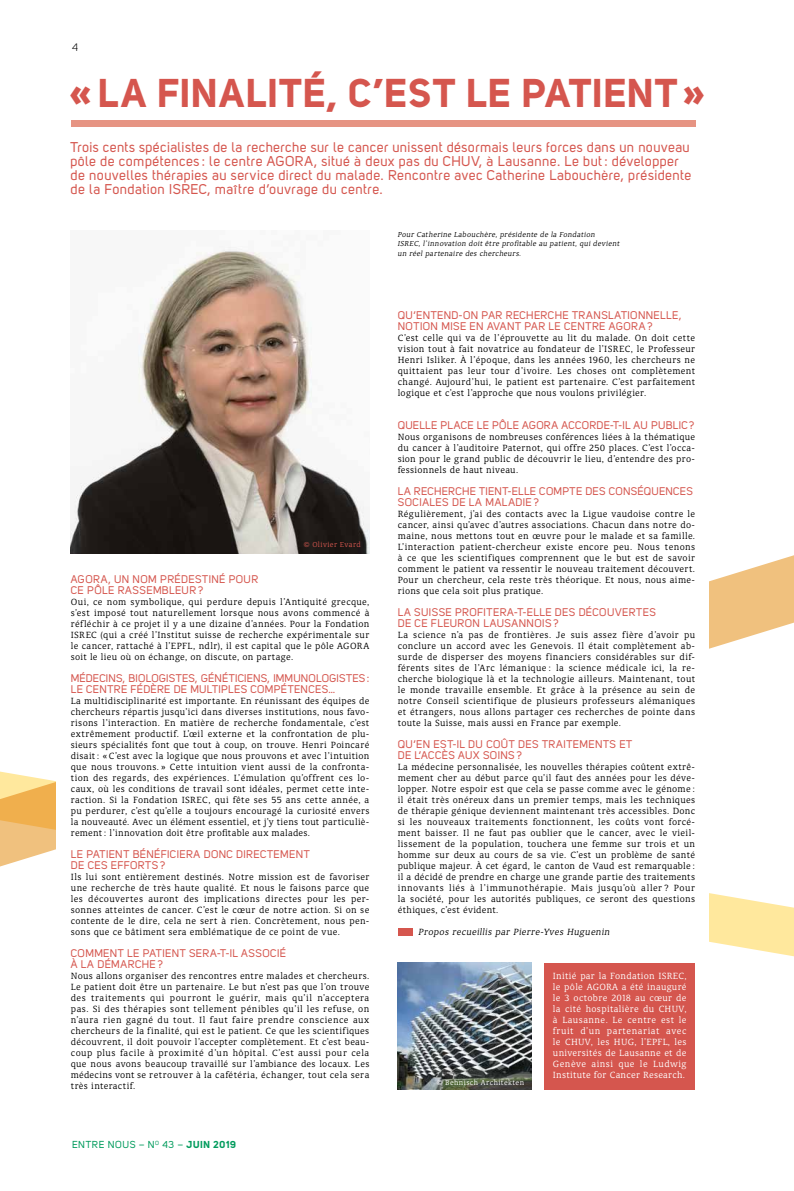
<style>
.page{position:relative;width:794px;height:1191px;background:#fff}
.page>*{position:absolute;margin:0;border:0;box-sizing:border-box;transform-origin:0 0}
.t1{font:39.7px "Uni Sans Bold";letter-spacing:.03em;color:#d5564e}
.t2{font:14px/14px "Uni Sans Regular";letter-spacing:.025em;color:#d5564e}
.t3{font:11px/11px "Uni Sans Regular";letter-spacing:.025em;color:#d5564e}
.t4{font:10.6px "Uni Sans Book";color:#000}
.t5{font:300 10px/11px "Classic Xtra Round";letter-spacing:.025em;color:#000;text-align:justify}
.t6{font:300 10px/11px "Classic Xtra Round";letter-spacing:.025em;color:#fff;text-align:justify}
.t7{font:italic 300 10px "Classic Xtra Round";letter-spacing:.025em;color:#000}
.t8{font:10px "Uni Sans Regular";letter-spacing:.055em;color:#009b5c}
.t9{font:italic 300 8px/9.6px "Classic Xtra Round";letter-spacing:.03em;color:#000}
.t10{font:300 8px "Classic Xtra Round";letter-spacing:.045em;color:#fff}
.t11{font:300 8px "Classic Xtra Round";letter-spacing:.045em;color:#d5564e}
.s1{font-family:"Uni Sans Bold"}
</style>
<div class="page">
<svg style="left:709px;top:910px;width:85px;height:47px;fill:#ffe89d"></svg>
<svg style="left:0;top:555px;width:794px;height:355px"></svg>
<div style="left:57px;top:76px;width:652px;height:1032px;background:#fff"></div>
<div style="left:71px;top:120px;width:624px;height:7px;background:#e69483"></div>
<div style="left:398px;top:928px;width:14px;height:7px;background:#d5564e"></div>
<div style="left:544px;top:963px;width:151px;height:126px;background:#d5564e"></div>
<img style="left:71px;top:247px;width:298px;height:307px">
<img style="left:398px;top:963px;width:133px;height:126px">
<p class="t4" style="left:72px;top:41px;width:7px">4</p>
<h1 class="t1" style="left:71px;top:68px;width:636px">« LA FINALITÉ, C’EST LE PATIENT »</h1>
<p class="t2" style="left:71px;top:140px;width:622px">Trois cents spécialistes de la recherche sur le cancer unissent désormais leurs forces dans un nouveau pôle de compétences : le centre AGORA, situé à deux pas du CHUV, à Lausanne. Le but : développer de nouvelles thérapies au service direct du malade. Rencontre avec Catherine Labouchère, présidente de la Fondation ISREC, maître d’ouvrage du centre.</p>
<p class="t9" style="left:398px;top:229px;width:224px">Pour Catherine Labouchère, présidente de la Fondation<br>ISREC, l’innovation doit être profitable au patient, qui devient un réel partenaire des chercheurs.</p>
<p class="t3" style="left:398px;top:310px;width:285px">QU’ENTEND-ON PAR RECHERCHE TRANSLATIONNELLE,<br>NOTION MISE EN AVANT PAR LE CENTRE AGORA ?</p>
<p class="t5" style="left:398px;top:332px;width:299px">C’est celle qui va de l’éprouvette au lit du malade. On doit cette vision tout à fait novatrice au fondateur de l’ISREC, le Professeur Henri Isliker. À l’époque, dans les années 1960, les chercheurs ne quittaient pas leur tour d’ivoire. Les choses ont complètement changé. Aujourd’hui, le patient est partenaire. C’est parfaitement logique et c’est l’approche que nous voulons privilégier.</p>
<p class="t3" style="left:398px;top:420px;width:298px">QUELLE PLACE LE PÔLE AGORA ACCORDE-T-IL AU PUBLIC ?</p>
<p class="t5" style="left:398px;top:431px;width:299px">Nous organisons de nombreuses conférences liées à la thématique du cancer à l’auditoire Paternot, qui offre 250 places. C’est l’occa&shy;sion pour le grand public de découvrir le lieu, d’entendre des pro&shy;fessionnels de haut niveau.</p>
<p class="t3" style="left:398px;top:486px;width:297px">LA RECHERCHE TIENT-ELLE COMPTE DES CONSÉQUENCES<br>SOCIALES DE LA MALADIE ?</p>
<p class="t5" style="left:398px;top:508px;width:299px">Régulièrement, j’ai des contacts avec la Ligue vaudoise contre le cancer, ainsi qu’avec d’autres associations. Chacun dans notre do&shy;maine, nous mettons tout en œuvre pour le malade et sa famille.<br>L’interaction patient-chercheur existe encore peu. Nous tenons à ce que les scientifiques comprennent que le but est de savoir comment le patient va ressentir le nouveau traitement découvert.<br>Pour un chercheur, cela reste très théorique. Et nous, nous aime&shy;rions que cela soit plus pratique.</p>
<p class="t3" style="left:398px;top:607px;width:260px">LA SUISSE PROFITERA-T-ELLE DES DÉCOUVERTES<br>DE CE FLEURON LAUSANNOIS ?</p>
<p class="t5" style="left:398px;top:629px;width:299px">La science n’a pas de frontières. Je suis assez fière d’avoir pu conclure un accord avec les Genevois. Il était complètement ab&shy;surde de disperser des moyens financiers considérables sur dif&shy;férents sites de l’Arc lémanique : la science médicale ici, la re&shy;cherche biologique là et la technologie ailleurs. Maintenant, tout le monde travaille ensemble. Et grâce à la présence au sein de notre Conseil scientifique de plusieurs professeurs alémaniques et étrangers, nous allons partager ces recherches de pointe dans toute la Suisse, mais aussi en France par exemple.</p>
<p class="t3" style="left:398px;top:739px;width:236px">QU’EN EST-IL DU COÛT DES TRAITEMENTS ET<br>DE L’ACCÈS AUX SOINS ?</p>
<p class="t5" style="left:398px;top:761px;width:299px">La médecine personnalisée, les nouvelles thérapies coûtent extrê&shy;mement cher au début parce qu’il faut des années pour les déve&shy;lopper. Notre espoir est que cela se passe comme avec le génome : il était très onéreux dans un premier temps, mais les techniques de thérapie génique deviennent maintenant très accessibles. Donc si les nouveaux traitements fonctionnent, les coûts vont forcé&shy;ment baisser. Il ne faut pas oublier que le cancer, avec le vieil&shy;lissement de la population, touchera une femme sur trois et un homme sur deux au cours de sa vie. C’est un problème de santé publique majeur. À cet égard, le canton de Vaud est remarquable : il a décidé de prendre en charge une grande partie des traitements innovants liés à l’immunothérapie. Mais jusqu’où aller ? Pour la société, pour les autorités publiques, ce seront des questions éthiques, c’est évident.</p>
<p class="t7" style="left:418px;top:926px;width:193px">Propos recueillis par Pierre-Yves Huguenin</p>
<p class="t11" style="left:304px;top:540px;width:58px">© Olivier Evard</p>
<p class="t3" style="left:71px;top:574px;width:189px">AGORA, UN NOM PRÉDESTINÉ POUR<br>CE PÔLE RASSEMBLEUR ?</p>
<p class="t5" style="left:71px;top:596px;width:300px">Oui, ce nom symbolique, qui perdure depuis l’Antiquité grecque, s’est imposé tout naturellement lorsque nous avons commencé à réfléchir à ce projet il y a une dizaine d’années. Pour la Fondation ISREC (qui a créé l’Institut suisse de recherche expérimentale sur le cancer, rattaché à l’EPFL, ndlr), il est capital que le pôle AGORA soit le lieu où on échange, on discute, on partage.</p>
<p class="t3" style="left:71px;top:673px;width:300px">MÉDECINS, BIOLOGISTES, GÉNÉTICIENS, IMMUNOLOGISTES:<br>LE CENTRE FÉDÈRE DE MULTIPLES COMPÉTENCES…</p>
<p class="t5" style="left:71px;top:695px;width:300px">La multidisciplinarité est importante. En réunissant des équipes de chercheurs répartis jusqu’ici dans diverses institutions, nous favo&shy;risons l’interaction. En matière de recherche fondamentale, c’est extrêmement productif. L’œil externe et la confrontation de plu&shy;sieurs spécialités font que tout à coup, on trouve. Henri Poincaré disait: « C’est avec la logique que nous prouvons et avec l’intuition que nous trouvons. » Cette intuition vient aussi de la confronta&shy;tion des regards, des expériences. L’émulation qu’offrent ces lo&shy;caux, où les conditions de travail sont idéales, permet cette inte&shy;raction. Si la Fondation ISREC, qui fête ses 55 ans cette année, a pu perdurer, c’est qu’elle a toujours encouragé la curiosité envers la nouveauté. Avec un élément essentiel, et j’y tiens tout particuliè&shy;rement: l’innovation doit être profitable aux malades.</p>
<p class="t3" style="left:71px;top:849px;width:240px">LE PATIENT BÉNÉFICIERA DONC DIRECTEMENT<br>DE CES EFFORTS ?</p>
<p class="t5" style="left:71px;top:871px;width:300px">Ils lui sont entièrement destinés. Notre mission est de favoriser une recherche de très haute qualité. Et nous le faisons parce que les découvertes auront des implications directes pour les per&shy;sonnes atteintes de cancer. C’est le cœur de notre action. Si on se contente de le dire, cela ne sert à rien. Concrètement, nous pen&shy;sons que ce bâtiment sera emblématique de ce point de vue.</p>
<p class="t3" style="left:71px;top:948px;width:217px">COMMENT LE PATIENT SERA-T-IL ASSOCIÉ<br>À LA DÉMARCHE ?</p>
<p class="t5" style="left:71px;top:970px;width:300px">Nous allons organiser des rencontres entre malades et chercheurs.<br>Le patient doit être un partenaire. Le but n’est pas que l’on trouve des traitements qui pourront le guérir, mais qu’il n’acceptera pas. Si des thérapies sont tellement pénibles qu’il les refuse, on n’aura rien gagné du tout. Il faut faire prendre conscience aux chercheurs de la finalité, qui est le patient. Ce que les scientifiques découvrent, il doit pouvoir l’accepter complètement. Et c’est beau&shy;coup plus facile à proximité d’un hôpital. C’est aussi pour cela que nous avons beaucoup travaillé sur l’ambiance des locaux. Les médecins vont se retrouver à la cafétéria, échanger, tout cela sera très interactif.</p>
<p class="t6" style="left:553px;top:970px;width:135px">Initié par la Fondation ISREC, le pôle AGORA a été inauguré le 3 octobre 2018 au cœur de la cité hospitalière du CHUV, à Lausanne. Le centre est le fruit d’un partenariat avec le CHUV, les HUG, l’EPFL, les universités de Lausanne et de Genève ainsi que le Ludwig Institute for Cancer Research.</p>
<p class="t10" style="left:437px;top:1078px;width:89px">© Behnisch Architekten</p>
<p class="t8" style="left:72px;top:1139px;width:166px">ENTRE NOUS – N<sup>O</sup> 43 – <span class="s1">JUIN 2019</span></p>
</div>
